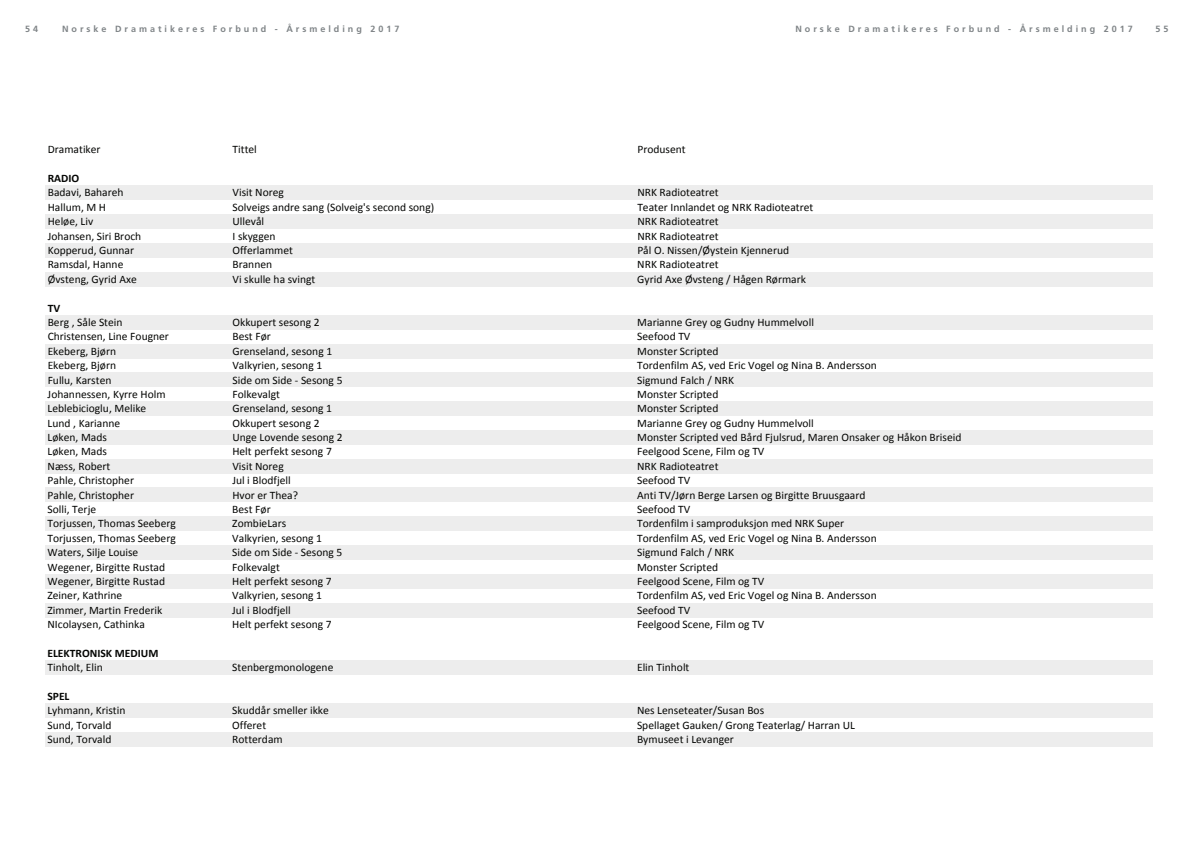
<style>
.page{position:relative;width:1191px;height:842px;background:#fff}
.page>*{position:absolute;margin:0;border:0;box-sizing:border-box;transform-origin:0 0}
.t1{font:11.4px "Calibri";color:#040503}
.t2{font:700 11.4px "Calibri";color:#040503}
.t3{font:700 9px "Frutiger";letter-spacing:.335em;color:#7f8487}
</style>
<div class="page">
<div style="left:46px;top:185px;width:1106px;height:15px;background:#ededed"></div>
<div style="left:46px;top:214px;width:1106px;height:15px;background:#ededed"></div>
<div style="left:46px;top:243px;width:1106px;height:15px;background:#ededed"></div>
<div style="left:46px;top:272px;width:1106px;height:14px;background:#ededed"></div>
<div style="left:46px;top:315px;width:1106px;height:15px;background:#ededed"></div>
<div style="left:46px;top:344px;width:1106px;height:14px;background:#ededed"></div>
<div style="left:46px;top:373px;width:1106px;height:14px;background:#ededed"></div>
<div style="left:46px;top:401px;width:1106px;height:15px;background:#ededed"></div>
<div style="left:46px;top:430px;width:1106px;height:15px;background:#ededed"></div>
<div style="left:46px;top:459px;width:1106px;height:14px;background:#ededed"></div>
<div style="left:46px;top:488px;width:1106px;height:14px;background:#ededed"></div>
<div style="left:46px;top:516px;width:1106px;height:15px;background:#ededed"></div>
<div style="left:46px;top:545px;width:1106px;height:15px;background:#ededed"></div>
<div style="left:46px;top:574px;width:1106px;height:15px;background:#ededed"></div>
<div style="left:46px;top:603px;width:1106px;height:14px;background:#ededed"></div>
<div style="left:46px;top:660px;width:1106px;height:15px;background:#ededed"></div>
<div style="left:46px;top:703px;width:1106px;height:15px;background:#ededed"></div>
<div style="left:46px;top:732px;width:1106px;height:15px;background:#ededed"></div>
<p class="t3" style="left:25px;top:24px;width:15px">5 4</p>
<p class="t3" style="left:62px;top:24px;width:339px">Norske Dramatikeres Forbund - Årsmelding 2017</p>
<p class="t3" style="left:795px;top:24px;width:339px">Norske Dramatikeres Forbund - Årsmelding 2017</p>
<p class="t3" style="left:1155px;top:24px;width:15px">5 5</p>
<p class="t1" style="left:48px;top:142px;width:54px">Dramatiker</p>
<p class="t1" style="left:232px;top:142px;width:26px">Tittel</p>
<p class="t1" style="left:637px;top:142px;width:50px">Produsent</p>
<p class="t2" style="left:48px;top:171px;width:33px">RADIO</p>
<p class="t1" style="left:48px;top:185px;width:77px">Badavi, Bahareh</p>
<p class="t1" style="left:232px;top:185px;width:53px">Visit Noreg</p>
<p class="t1" style="left:637px;top:185px;width:83px">NRK Radioteatret</p>
<p class="t1" style="left:48px;top:200px;width:60px">Hallum, M H</p>
<p class="t1" style="left:232px;top:200px;width:203px">Solveigs andre sang (Solveig's second song)</p>
<p class="t1" style="left:637px;top:200px;width:177px">Teater Innlandet og NRK Radioteatret</p>
<p class="t1" style="left:48px;top:214px;width:47px">Heløe, Liv</p>
<p class="t1" style="left:232px;top:214px;width:33px">Ullevål</p>
<p class="t1" style="left:637px;top:214px;width:83px">NRK Radioteatret</p>
<p class="t1" style="left:48px;top:229px;width:95px">Johansen, Siri Broch</p>
<p class="t1" style="left:232px;top:229px;width:45px">I skyggen</p>
<p class="t1" style="left:637px;top:229px;width:83px">NRK Radioteatret</p>
<p class="t1" style="left:48px;top:243px;width:88px">Kopperud, Gunnar</p>
<p class="t1" style="left:232px;top:243px;width:62px">Offerlammet</p>
<p class="t1" style="left:637px;top:243px;width:153px">Pål O. Nissen/Øystein Kjennerud</p>
<p class="t1" style="left:48px;top:257px;width:77px">Ramsdal, Hanne</p>
<p class="t1" style="left:232px;top:257px;width:41px">Brannen</p>
<p class="t1" style="left:637px;top:257px;width:83px">NRK Radioteatret</p>
<p class="t1" style="left:48px;top:272px;width:91px">Øvsteng, Gyrid Axe</p>
<p class="t1" style="left:232px;top:272px;width:84px">Vi skulle ha svingt</p>
<p class="t1" style="left:637px;top:272px;width:170px">Gyrid Axe Øvsteng / Hågen Rørmark</p>
<p class="t2" style="left:48px;top:300px;width:14px">TV</p>
<p class="t1" style="left:48px;top:315px;width:76px">Berg , Såle Stein</p>
<p class="t1" style="left:232px;top:315px;width:89px">Okkupert sesong 2</p>
<p class="t1" style="left:637px;top:315px;width:178px">Marianne Grey og Gudny Hummelvoll</p>
<p class="t1" style="left:48px;top:329px;width:123px">Christensen, Line Fougner</p>
<p class="t1" style="left:232px;top:329px;width:40px">Best Før</p>
<p class="t1" style="left:637px;top:329px;width:55px">Seefood TV</p>
<p class="t1" style="left:48px;top:344px;width:70px">Ekeberg, Bjørn</p>
<p class="t1" style="left:232px;top:344px;width:101px">Grenseland, sesong 1</p>
<p class="t1" style="left:637px;top:344px;width:83px">Monster Scripted</p>
<p class="t1" style="left:48px;top:358px;width:70px">Ekeberg, Bjørn</p>
<p class="t1" style="left:232px;top:358px;width:91px">Valkyrien, sesong 1</p>
<p class="t1" style="left:637px;top:358px;width:241px">Tordenfilm AS, ved Eric Vogel og Nina B. Andersson</p>
<p class="t1" style="left:48px;top:372px;width:65px">Fullu, Karsten</p>
<p class="t1" style="left:232px;top:372px;width:112px">Side om Side - Sesong 5</p>
<p class="t1" style="left:637px;top:372px;width:98px">Sigmund Falch / NRK</p>
<p class="t1" style="left:48px;top:387px;width:120px">Johannessen, Kyrre Holm</p>
<p class="t1" style="left:232px;top:387px;width:49px">Folkevalgt</p>
<p class="t1" style="left:637px;top:387px;width:83px">Monster Scripted</p>
<p class="t1" style="left:48px;top:401px;width:100px">Leblebicioglu, Melike</p>
<p class="t1" style="left:232px;top:401px;width:101px">Grenseland, sesong 1</p>
<p class="t1" style="left:637px;top:401px;width:83px">Monster Scripted</p>
<p class="t1" style="left:48px;top:416px;width:74px">Lund , Karianne</p>
<p class="t1" style="left:232px;top:416px;width:89px">Okkupert sesong 2</p>
<p class="t1" style="left:637px;top:416px;width:178px">Marianne Grey og Gudny Hummelvoll</p>
<p class="t1" style="left:48px;top:430px;width:61px">Løken, Mads</p>
<p class="t1" style="left:232px;top:430px;width:112px">Unge Lovende sesong 2</p>
<p class="t1" style="left:637px;top:430px;width:326px">Monster Scripted ved Bård Fjulsrud, Maren Onsaker og Håkon Briseid</p>
<p class="t1" style="left:48px;top:444px;width:61px">Løken, Mads</p>
<p class="t1" style="left:232px;top:444px;width:101px">Helt perfekt sesong 7</p>
<p class="t1" style="left:637px;top:444px;width:129px">Feelgood Scene, Film og TV</p>
<p class="t1" style="left:48px;top:459px;width:64px">Næss, Robert</p>
<p class="t1" style="left:232px;top:459px;width:53px">Visit Noreg</p>
<p class="t1" style="left:637px;top:459px;width:83px">NRK Radioteatret</p>
<p class="t1" style="left:48px;top:473px;width:88px">Pahle, Christopher</p>
<p class="t1" style="left:232px;top:473px;width:60px">Jul i Blodfjell</p>
<p class="t1" style="left:637px;top:473px;width:55px">Seefood TV</p>
<p class="t1" style="left:48px;top:488px;width:88px">Pahle, Christopher</p>
<p class="t1" style="left:232px;top:488px;width:67px">Hvor er Thea?</p>
<p class="t1" style="left:637px;top:488px;width:230px">Anti TV/Jørn Berge Larsen og Birgitte Bruusgaard</p>
<p class="t1" style="left:48px;top:502px;width:50px">Solli, Terje</p>
<p class="t1" style="left:232px;top:502px;width:40px">Best Før</p>
<p class="t1" style="left:637px;top:502px;width:55px">Seefood TV</p>
<p class="t1" style="left:48px;top:516px;width:130px">Torjussen, Thomas Seeberg</p>
<p class="t1" style="left:232px;top:516px;width:55px">ZombieLars</p>
<p class="t1" style="left:637px;top:516px;width:208px">Tordenfilm i samproduksjon med NRK Super</p>
<p class="t1" style="left:48px;top:531px;width:130px">Torjussen, Thomas Seeberg</p>
<p class="t1" style="left:232px;top:531px;width:91px">Valkyrien, sesong 1</p>
<p class="t1" style="left:637px;top:531px;width:241px">Tordenfilm AS, ved Eric Vogel og Nina B. Andersson</p>
<p class="t1" style="left:48px;top:545px;width:92px">Waters, Silje Louise</p>
<p class="t1" style="left:232px;top:545px;width:112px">Side om Side - Sesong 5</p>
<p class="t1" style="left:637px;top:545px;width:98px">Sigmund Falch / NRK</p>
<p class="t1" style="left:48px;top:560px;width:119px">Wegener, Birgitte Rustad</p>
<p class="t1" style="left:232px;top:560px;width:49px">Folkevalgt</p>
<p class="t1" style="left:637px;top:560px;width:83px">Monster Scripted</p>
<p class="t1" style="left:47px;top:574px;width:119px">Wegener, Birgitte Rustad</p>
<p class="t1" style="left:232px;top:574px;width:101px">Helt perfekt sesong 7</p>
<p class="t1" style="left:637px;top:574px;width:129px">Feelgood Scene, Film og TV</p>
<p class="t1" style="left:47px;top:588px;width:76px">Zeiner, Kathrine</p>
<p class="t1" style="left:232px;top:588px;width:91px">Valkyrien, sesong 1</p>
<p class="t1" style="left:637px;top:588px;width:241px">Tordenfilm AS, ved Eric Vogel og Nina B. Andersson</p>
<p class="t1" style="left:47px;top:603px;width:116px">Zimmer, Martin Frederik</p>
<p class="t1" style="left:232px;top:603px;width:60px">Jul i Blodfjell</p>
<p class="t1" style="left:637px;top:603px;width:55px">Seefood TV</p>
<p class="t1" style="left:47px;top:617px;width:99px">NIcolaysen, Cathinka</p>
<p class="t1" style="left:232px;top:617px;width:101px">Helt perfekt sesong 7</p>
<p class="t1" style="left:637px;top:617px;width:129px">Feelgood Scene, Film og TV</p>
<p class="t2" style="left:47px;top:646px;width:112px">ELEKTRONISK MEDIUM</p>
<p class="t1" style="left:47px;top:660px;width:57px">Tinholt, Elin</p>
<p class="t1" style="left:232px;top:660px;width:103px">Stenbergmonologene</p>
<p class="t1" style="left:637px;top:660px;width:54px">Elin Tinholt</p>
<p class="t2" style="left:47px;top:689px;width:24px">SPEL</p>
<p class="t1" style="left:47px;top:703px;width:80px">Lyhmann, Kristin</p>
<p class="t1" style="left:232px;top:703px;width:98px">Skuddår smeller ikke</p>
<p class="t1" style="left:637px;top:703px;width:129px">Nes Lenseteater/Susan Bos</p>
<p class="t1" style="left:47px;top:718px;width:65px">Sund, Torvald</p>
<p class="t1" style="left:232px;top:718px;width:35px">Offeret</p>
<p class="t1" style="left:637px;top:718px;width:219px">Spellaget Gauken/ Grong Teaterlag/ Harran UL</p>
<p class="t1" style="left:47px;top:732px;width:65px">Sund, Torvald</p>
<p class="t1" style="left:232px;top:732px;width:52px">Rotterdam</p>
<p class="t1" style="left:637px;top:732px;width:98px">Bymuseet i Levanger</p>
</div>
